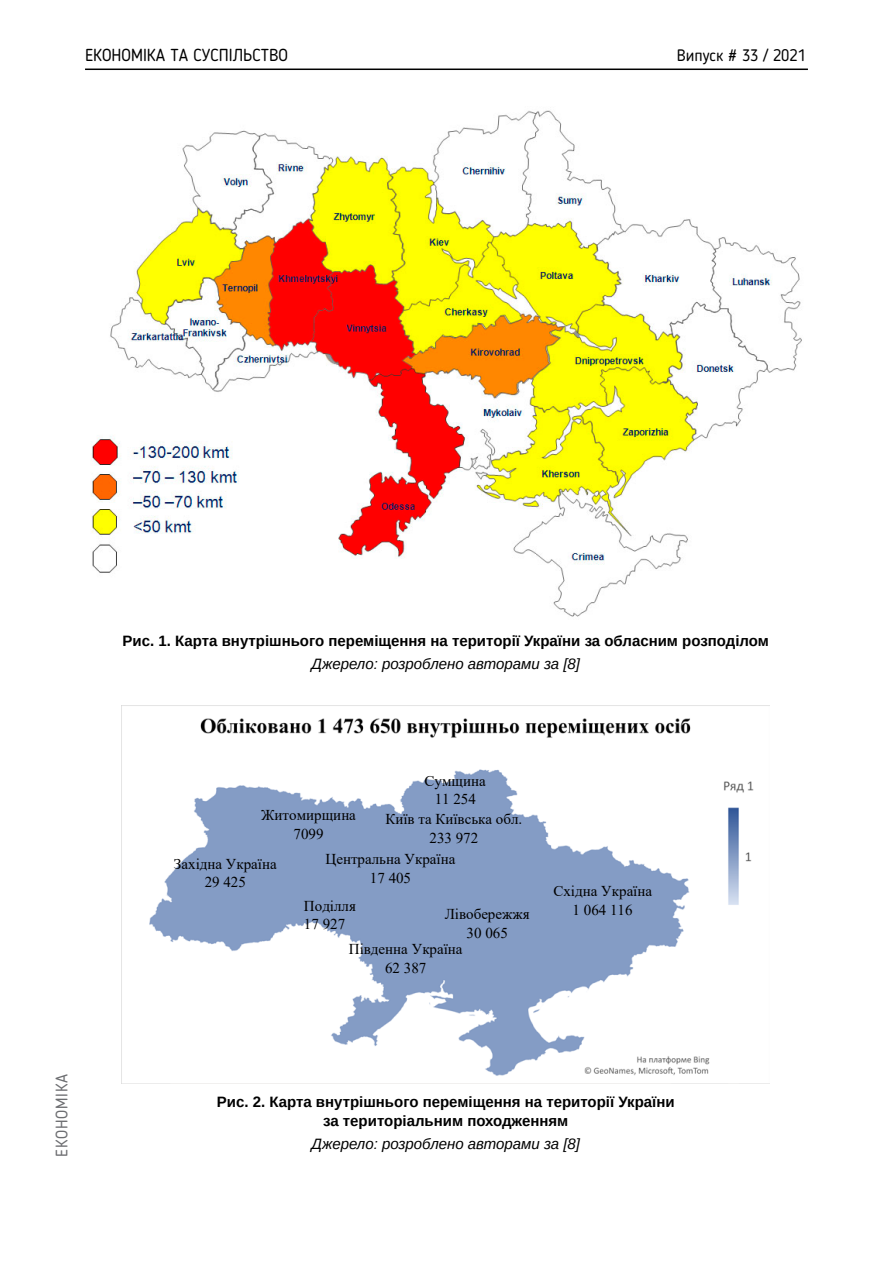
<style>
.page{position:relative;width:893px;height:1263px;background:#fff}
.page>*{position:absolute;margin:0;border:0;box-sizing:border-box;transform-origin:0 0}
.t1{font:17.25px "Blogger Sans";color:#000}
.t2{font:16.5px "Blogger Sans";color:#000}
.t3{font:16.5px "Blogger Sans";letter-spacing:.05em;color:#6d6e71}
.t4{font:15px/18.6px "Times New Roman";color:#000;text-align:center}
.t5{font:700 15px/18.8px "Arimo";color:#000;text-align:center}
.t6{font:italic 15px "Arimo";color:#000}
</style>
<div class="page">
<hr style="left:85px;top:69px;width:723px;height:1px;background:#000">
<img style="left:90px;top:110px;width:712px;height:507px">
<img style="left:122px;top:718px;width:648px;height:366px">
<p class="t1" style="left:85px;top:45px;width:204px">ЕКОНОМІКА ТА СУСПІЛЬСТВО</p>
<p class="t2" style="left:677px;top:45px;width:131px">Випуск # 33 / 2021</p>
<p class="t3" style="left:52px;top:1157px;width:85px;rotate:-90deg">ЕКОНОМІКА</p>
<p class="t5" style="left:123px;top:632px;width:648px">Рис. 1. Карта внутрішнього переміщення на території України за обласним розподілом</p>
<p class="t6" style="left:311px;top:654px;width:270px">Джерело: розроблено авторами за [8]</p>
<p class="t4" style="left:425px;top:771px;width:63px">Сумщина<br>11 254</p>
<p class="t4" style="left:261px;top:805px;width:96px">Житомирщина<br>7099</p>
<p class="t4" style="left:325px;top:849px;width:131px">Центральна Україна<br>17 405</p>
<p class="t4" style="left:385px;top:809px;width:138px">Київ та Київська обл.<br>233 972</p>
<p class="t4" style="left:174px;top:854px;width:104px">Західна Україна<br>29 425</p>
<p class="t4" style="left:304px;top:896px;width:54px;text-align:left">Поділля<br>17 927</p>
<p class="t4" style="left:445px;top:904px;width:87px">Лівобережжя<br>30 065</p>
<p class="t4" style="left:349px;top:939px;width:115px">Південна Україна<br>62 387</p>
<p class="t4" style="left:553px;top:881px;width:100px">Східна Україна<br>1 064 116</p>
<p class="t5" style="left:217px;top:1093px;width:459px">Рис. 2. Карта внутрішнього переміщення на території України за територіальним походженням</p>
<p class="t6" style="left:311px;top:1134px;width:270px">Джерело: розроблено авторами за [8]</p>
</div>
